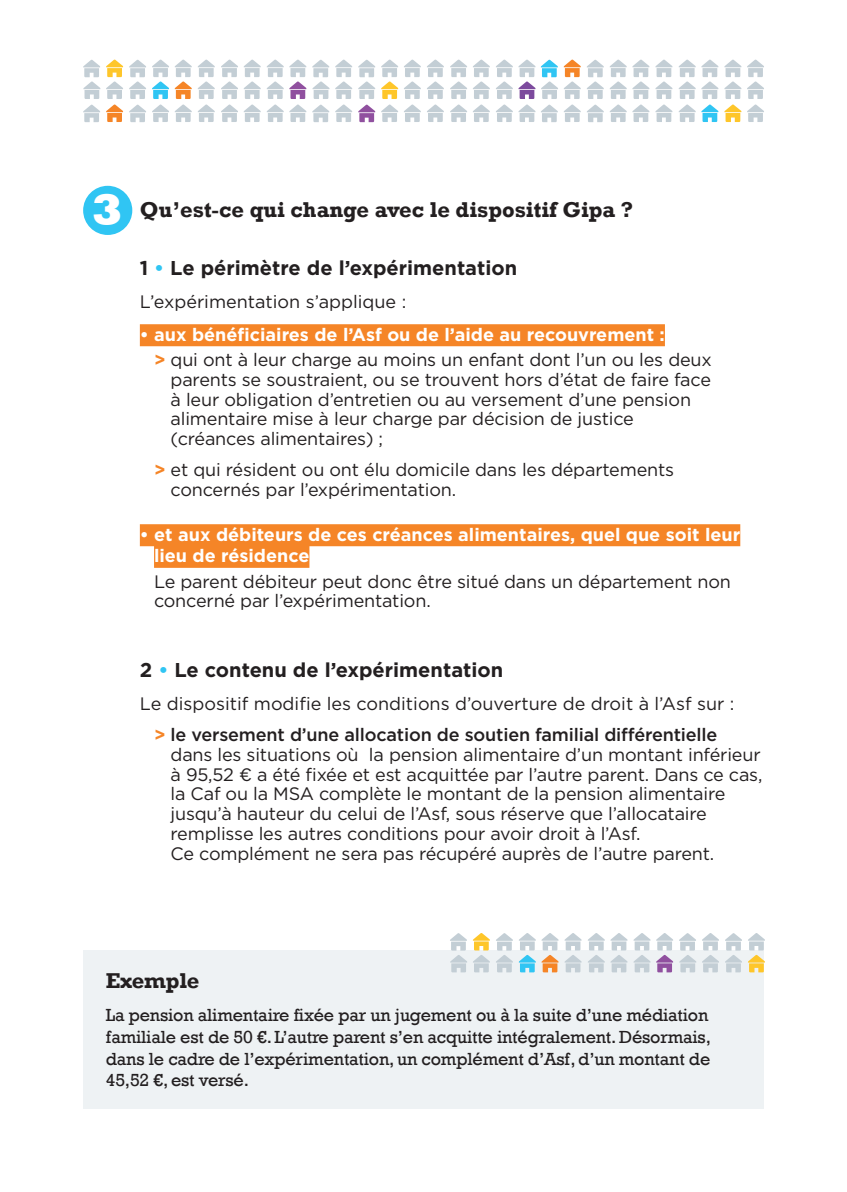
<style>
.page{position:relative;width:847px;height:1192px;background:#fff}
.page>*{position:absolute;margin:0;border:0;box-sizing:border-box;transform-origin:0 0}
.t1{font:800 45.4px "Rockwell";color:#fff}
.t2{font:700 22px "Rockwell";color:#231f20}
.t3{font:700 20px "Gotham";color:#231f20}
.t4{font:18px/19.8px "Gotham";letter-spacing:-.01em;color:#231f20}
.t5{font:18px/21.6px "Rockwell";letter-spacing:-.01em;color:#231f20}
.t6{font:700 18px/25.4px "Gotham";color:#fff}
.s1{color:#30c5f3}
.s2{color:#f58527}
.s3{font-weight:400;color:#231f20}
.s4{font-weight:700;color:#f58527}
.s5{font-weight:500}
</style>
<div class="page">
<div style="left:140px;top:324px;width:525px;height:22px;background:#f58527"></div>
<div style="left:140px;top:524px;width:600px;height:22px;background:#f58527"></div>
<div style="left:154px;top:546px;width:155px;height:22px;background:#f58527"></div>
<div style="left:83px;top:186px;width:49px;height:49px;background:#30c5f3;border-radius:50%"></div>
<div style="left:83px;top:950px;width:680px;height:158px;background:#eef2f4"></div>
<svg style="left:129px;top:60px;width:17px;height:39px"></svg>
<svg style="left:358px;top:60px;width:17px;height:39px"></svg>
<svg style="left:312px;top:60px;width:17px;height:39px"></svg>
<svg style="left:129px;top:105px;width:17px;height:17px"></svg>
<svg style="left:198px;top:59px;width:17px;height:63px"></svg>
<svg style="left:175px;top:59px;width:17px;height:63px"></svg>
<svg style="left:152px;top:59px;width:17px;height:63px"></svg>
<svg style="left:221px;top:59px;width:85px;height:63px"></svg>
<svg style="left:83px;top:59px;width:40px;height:63px"></svg>
<svg style="left:358px;top:105px;width:17px;height:17px"></svg>
<svg style="left:427px;top:59px;width:17px;height:63px"></svg>
<svg style="left:381px;top:59px;width:40px;height:63px"></svg>
<svg style="left:312px;top:105px;width:17px;height:17px"></svg>
<svg style="left:335px;top:59px;width:17px;height:63px"></svg>
<svg style="left:655px;top:59px;width:17px;height:63px"></svg>
<svg style="left:724px;top:59px;width:40px;height:63px"></svg>
<svg style="left:701px;top:59px;width:17px;height:63px"></svg>
<svg style="left:678px;top:59px;width:17px;height:63px"></svg>
<svg style="left:450px;top:59px;width:199px;height:63px"></svg>
<svg style="left:564px;top:933px;width:17px;height:39px"></svg>
<svg style="left:633px;top:933px;width:17px;height:39px"></svg>
<svg style="left:656px;top:933px;width:17px;height:39px"></svg>
<svg style="left:588px;top:933px;width:39px;height:39px"></svg>
<svg style="left:450px;top:933px;width:108px;height:39px"></svg>
<svg style="left:679px;top:933px;width:86px;height:39px"></svg>
<h1 class="t1" style="left:92px;top:183px;width:33px">3</h1>
<p class="t2" style="left:140px;top:196px;width:495px">Qu’est-ce qui change avec le dispositif Gipa ?</p>
<p class="t3" style="left:140px;top:254px;width:379px">1 <span class="s1">•</span> Le périmètre de l’expérimentation</p>
<p class="t4" style="left:140px;top:291px;width:268px">L’expérimentation s’applique :</p>
<p class="t6" style="left:154px;top:321px;width:559px;text-indent:-14px">• aux bénéficiaires de l’Asf ou de l’aide au recouvrement :<br><span class="s2">&gt;</span> <span class="s3">qui ont à leur charge au moins un enfant dont l’un ou les deux</span></p>
<p class="t4" style="left:171px;top:369px;width:542px">parents se soustraient, ou se trouvent hors d’état de faire face à leur obligation d’entretien ou au versement d’une pension alimentaire mise à leur charge par décision de justice (créances alimentaires) ;</p>
<p class="t4" style="left:171px;top:460px;width:505px;text-indent:-17px"><span class="s4">&gt;</span> et qui résident ou ont élu domicile dans les départements concernés par l’expérimentation.</p>
<p class="t6" style="left:154px;top:523px;width:587px;line-height:21.6px;text-indent:-14px">• et aux débiteurs de ces créances alimentaires, quel que soit leur lieu de résidence</p>
<p class="t4" style="left:154px;top:571px;width:578px">Le parent débiteur peut donc être situé dans un département non concerné par l’expérimentation.</p>
<p class="t3" style="left:140px;top:656px;width:365px">2 <span class="s1">•</span> Le contenu de l’expérimentation</p>
<p class="t4" style="left:140px;top:687px;width:596px;line-height:31.2px;text-align:center">Le dispositif modifie les conditions d’ouverture de droit à l’Asf sur : <span class="s4">&gt;</span> <span class="s5">le versement d’une allocation de soutien familial différentielle</span></p>
<p class="t4" style="left:171px;top:744px;width:593px">dans les situations où la pension alimentaire d’un montant inférieur à 95,52 € a été fixée et est acquittée par l’autre parent. Dans ce cas, la Caf ou la MSA complète le montant de la pension alimentaire jusqu’à hauteur du celui de l’Asf, sous réserve que l’allocataire remplisse les autres conditions pour avoir droit à l’Asf.<br>Ce complément ne sera pas récupéré auprès de l’autre parent.</p>
<p class="t2" style="left:106px;top:967px;width:95px">Exemple</p>
<p class="t5" style="left:106px;top:1004px;width:606px">La pension alimentaire fixée par un jugement ou à la suite d’une médiation familiale est de 50 €. L’autre parent s’en acquitte intégralement. Désormais, dans le cadre de l’expérimentation, un complément d’Asf, d’un montant de 45,52 €, est versé.</p>
</div>
